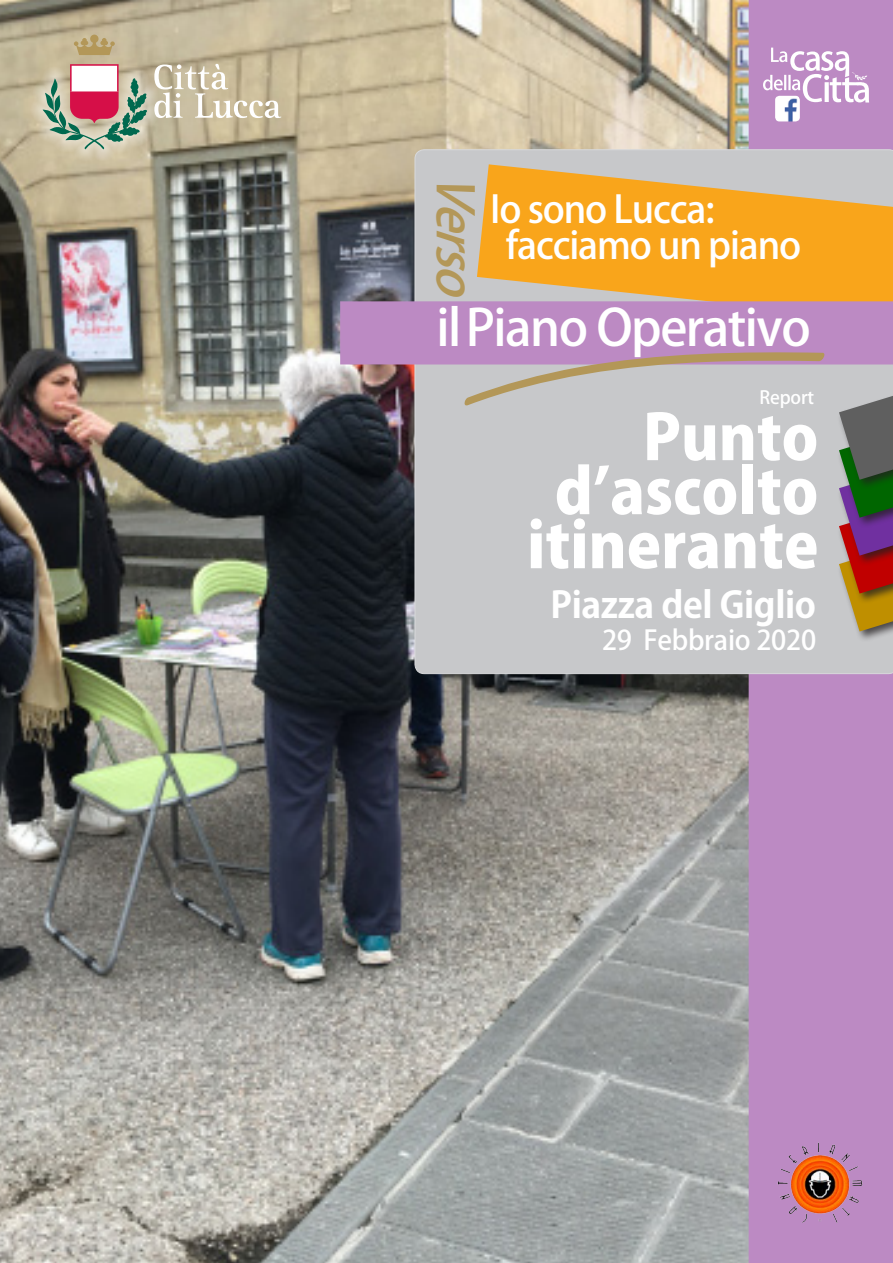
<style>
.page{position:relative;width:893px;height:1263px;background:#fff}
.page>*{position:absolute;margin:0;border:0;box-sizing:border-box;transform-origin:0 0}
.t1{font:800 61.95px "Koz Go Pro";color:#fff}
.t2{font:500 49.95px "Koz Go Pro";letter-spacing:-.03em;color:#fff}
.t3{font:italic 500 49.8px "Koz Go Pro";color:#b39758}
.t4{font:500 37.5px "Koz Go Pro";letter-spacing:-.03em;color:#fff}
.t5{font:700 36px "Koz Go Pro";letter-spacing:-.01em;color:#fff}
.t6{font:500 27px "Koz Go Pro";letter-spacing:-.01em;color:#fff}
.t7{font:500 18px "Koz Go Pro";letter-spacing:-.01em;color:#fff}
</style>
<div class="page">
<img style="left:0;top:0;width:749px;height:1263px">
<div style="left:749px;top:0;width:144px;height:1263px;background:#bc8ac3"></div>
<div style="left:415px;top:149px;width:478px;height:525px;background:#c7c8ca"></div>
<svg style="left:74px;top:35px;width:41px;height:20px"></svg>
<div style="left:30px;top:66px;width:129px;height:96px;background:#fff;opacity:.92"></div>
<svg style="left:43px;top:64px;width:104px;height:85px;background:#b6a29a"></svg>
<svg style="left:154px;top:64px;width:127px;height:54px"></svg>
<svg style="left:763px;top:48px;width:106px;height:55px"></svg>
<img style="left:775px;top:96px;width:25px;height:25px">
<svg style="left:475px;top:162px;width:418px;height:139px;background:#edad43"></svg>
<div style="left:837px;top:542px;width:56px;height:101px;background:#231f20;opacity:.75"></div>
<svg style="left:340px;top:301px;width:553px;height:330px;background:#aea3ad"></svg>
<img style="left:775px;top:1137px;width:89px;height:90px">
<p class="t3" style="left:487px;top:173px;width:144px;rotate:90deg">Verso</p>
<p class="t4" style="left:490px;top:185px;width:226px">Io sono Lucca:</p>
<p class="t4" style="left:506px;top:221px;width:297px">facciamo un piano</p>
<p class="t2" style="left:436px;top:296px;width:376px">il Piano Operativo</p>
<p class="t7" style="left:760px;top:385px;width:56px">Report</p>
<p class="t1" style="left:643px;top:397px;width:177px">Punto</p>
<p class="t1" style="left:555px;top:451px;width:265px">d’ascolto</p>
<p class="t1" style="left:527px;top:505px;width:293px">itinerante</p>
<p class="t5" style="left:550px;top:581px;width:267px">Piazza del Giglio</p>
<p class="t6" style="left:602px;top:623px;width:216px">29 Febbraio 2020</p>
</div>
